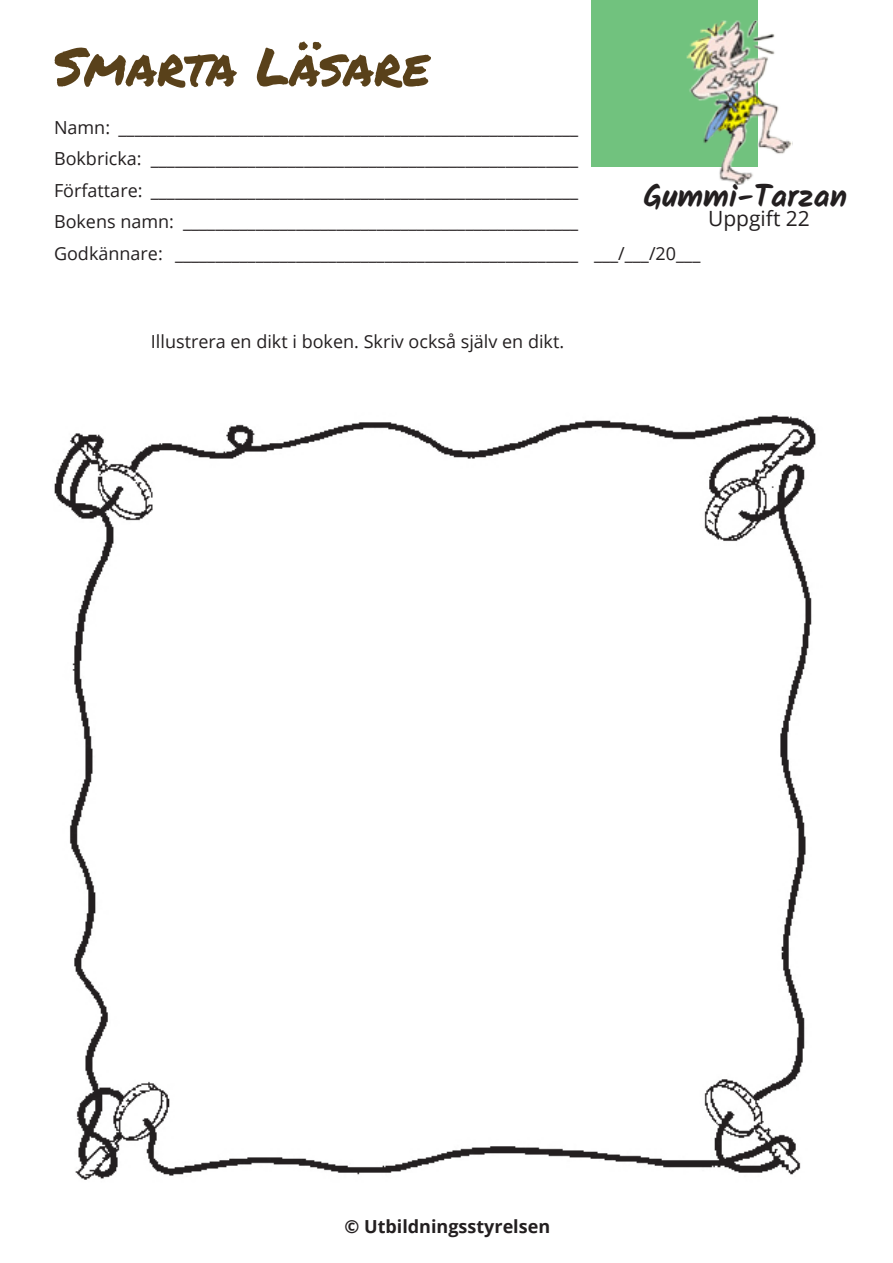
<style>
.page{position:relative;width:893px;height:1263px;background:#fff}
.page>*{position:absolute;margin:0;border:0;box-sizing:border-box;transform-origin:0 0}
.t1{font:52.5px "Permanent Marker";color:#59411a}
.t2{font:700 31.5px "Kalam";color:#231f20}
.t3{font:21px "Open Sans";color:#231f20}
.t4{font:18px/31.5px "Open Sans";color:#231f20}
.t5{font:700 18px "Open Sans";color:#231f20}
</style>
<div class="page">
<div style="left:591px;top:0;width:166px;height:166px;background:#71c27e"></div>
<img style="left:641px;top:0;width:152px;height:185px">
<img style="left:54px;top:415px;width:762px;height:765px">
<h1 class="t1" style="left:54px;top:28px;width:377px">Smarta Läsare</h1>
<p class="t4" style="left:54px;top:111px;width:648px">Namn: _________________________________________________________<br>Bokbricka: _____________________________________________________<br>Författare: _____________________________________________________<br>Bokens namn: _________________________________________________<br>Godkännare: __________________________________________________ ___/___/20___</p>
<h2 class="t2" style="left:643px;top:177px;width:205px">Gummi-Tarzan</h2>
<p class="t3" style="left:708px;top:204px;width:103px">Uppgift 22</p>
<p class="t4" style="left:151px;top:325px;width:415px">Illustrera en dikt i boken. Skriv också själv en dikt.</p>
<p class="t5" style="left:344px;top:1213px;width:207px">© Utbildningsstyrelsen</p>
</div>
